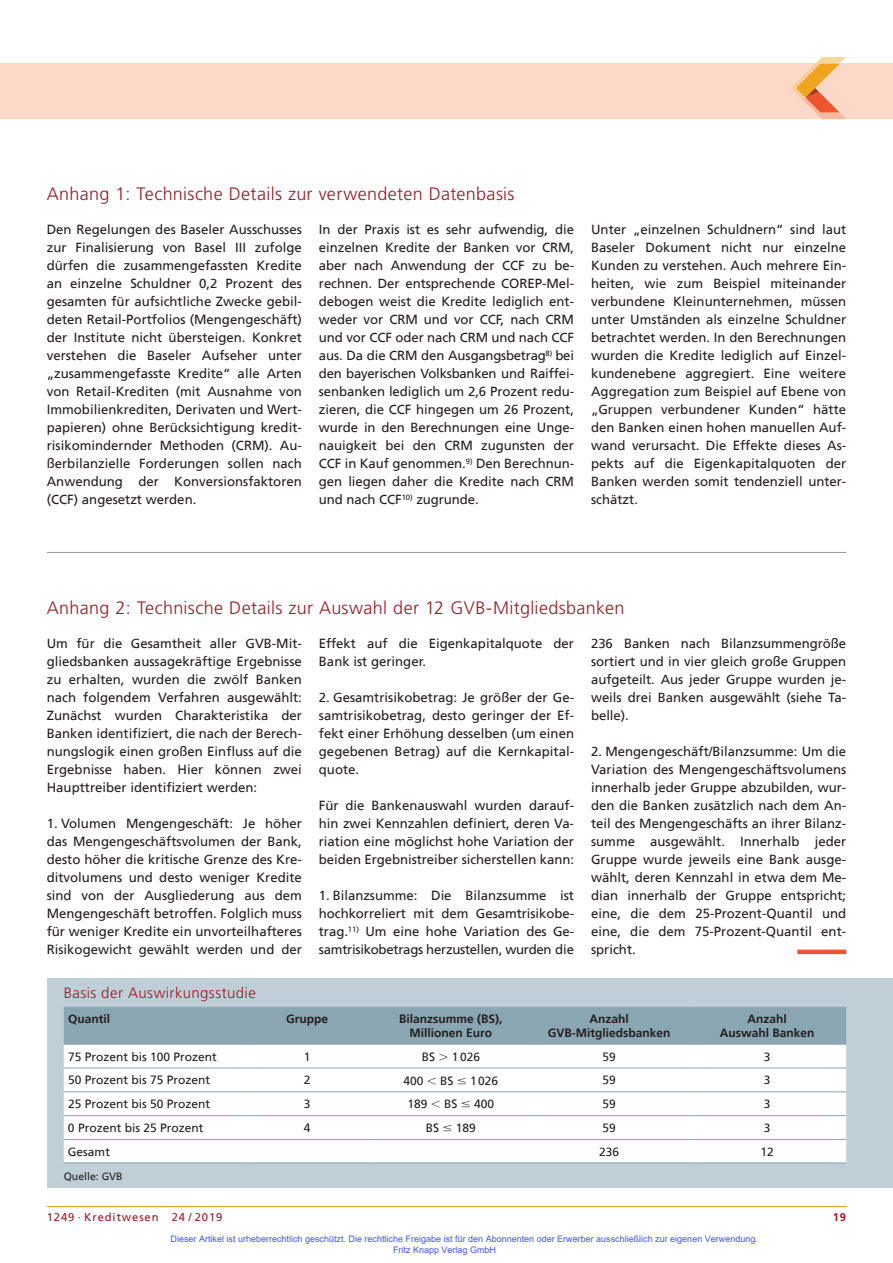
<style>
.page{position:relative;width:893px;height:1263px;background:#fff}
.page>*{position:absolute;margin:0;border:0;box-sizing:border-box;transform-origin:0 0}
.t1{font:300 18px "Frutiger";letter-spacing:.02em;color:#981a26}
.t2{font:300 15px "Frutiger";letter-spacing:.025em;color:#981a26}
.t3{font:13.2px/18px "Frutiger";color:#231f20;text-align:justify}
.t4{font:12px "Frutiger";color:#231f20}
.t5{font:700 12px/13.5px "Frutiger";color:#231f20;text-align:center}
.t6{font:11.25px "Frutiger";letter-spacing:.08em;color:#981a26}
.t7{font:700 11.25px "Frutiger";color:#981a26}
.t8{font:10.5px "Frutiger";color:#231f20}
.t9{font:9px/10.8px "Arial";color:#4054ff}
</style>
<div class="page">
<hr style="left:47px;top:1206px;width:799px;height:1px;background:#f1a31e">
<div style="left:0;top:64px;width:893px;height:55px;background:#fcd9c7"></div>
<svg style="left:791px;top:57px;width:55px;height:62px"></svg>
<div style="left:797px;top:949px;width:49px;height:5px;background:#f0542e"></div>
<hr style="left:47px;top:552px;width:799px;height:1px;background:#939598">
<div style="left:47px;top:978px;width:846px;height:210px;background:#bfced7"></div>
<div style="left:64px;top:1008px;width:782px;height:36px;background:#8ba6b3"></div>
<div style="left:64px;top:1045px;width:782px;height:117px;background:#fff"></div>
<hr style="left:64px;top:1007px;width:178px;height:1px;background:#8ba6b3">
<hr style="left:242px;top:1007px;width:130px;height:1px;background:#8ba6b3">
<hr style="left:372px;top:1007px;width:158px;height:1px;background:#8ba6b3">
<hr style="left:530px;top:1007px;width:158px;height:1px;background:#8ba6b3">
<hr style="left:688px;top:1007px;width:158px;height:1px;background:#8ba6b3">
<hr style="left:64px;top:1044px;width:178px;height:1px;background:#8ba6b3">
<hr style="left:242px;top:1044px;width:130px;height:1px;background:#8ba6b3">
<hr style="left:372px;top:1044px;width:158px;height:1px;background:#8ba6b3">
<hr style="left:530px;top:1044px;width:158px;height:1px;background:#8ba6b3">
<hr style="left:688px;top:1044px;width:158px;height:1px;background:#8ba6b3">
<hr style="left:64px;top:1067px;width:178px;height:1px;background:#8ba6b3">
<hr style="left:242px;top:1067px;width:130px;height:1px;background:#8ba6b3">
<hr style="left:372px;top:1067px;width:158px;height:1px;background:#8ba6b3">
<hr style="left:530px;top:1067px;width:158px;height:1px;background:#8ba6b3">
<hr style="left:688px;top:1067px;width:158px;height:1px;background:#8ba6b3">
<hr style="left:64px;top:1091px;width:178px;height:1px;background:#8ba6b3">
<hr style="left:242px;top:1091px;width:130px;height:1px;background:#8ba6b3">
<hr style="left:372px;top:1091px;width:158px;height:1px;background:#8ba6b3">
<hr style="left:530px;top:1091px;width:158px;height:1px;background:#8ba6b3">
<hr style="left:688px;top:1091px;width:158px;height:1px;background:#8ba6b3">
<hr style="left:64px;top:1115px;width:178px;height:1px;background:#8ba6b3">
<hr style="left:242px;top:1115px;width:130px;height:1px;background:#8ba6b3">
<hr style="left:372px;top:1115px;width:158px;height:1px;background:#8ba6b3">
<hr style="left:530px;top:1115px;width:158px;height:1px;background:#8ba6b3">
<hr style="left:688px;top:1115px;width:158px;height:1px;background:#8ba6b3">
<hr style="left:64px;top:1139px;width:178px;height:1px;background:#8ba6b3">
<hr style="left:242px;top:1139px;width:130px;height:1px;background:#8ba6b3">
<hr style="left:372px;top:1139px;width:158px;height:1px;background:#8ba6b3">
<hr style="left:530px;top:1139px;width:158px;height:1px;background:#8ba6b3">
<hr style="left:688px;top:1139px;width:158px;height:1px;background:#8ba6b3">
<hr style="left:64px;top:1162px;width:178px;height:1px;background:#8ba6b3">
<hr style="left:242px;top:1162px;width:130px;height:1px;background:#8ba6b3">
<hr style="left:372px;top:1162px;width:158px;height:1px;background:#8ba6b3">
<hr style="left:530px;top:1162px;width:158px;height:1px;background:#8ba6b3">
<hr style="left:688px;top:1162px;width:158px;height:1px;background:#8ba6b3">
<svg style="left:439px;top:1053px;width:8px;height:7px"></svg>
<svg style="left:428px;top:1077px;width:8px;height:7px"></svg>
<svg style="left:458px;top:1077px;width:8px;height:7px"></svg>
<svg style="left:432px;top:1101px;width:8px;height:7px"></svg>
<svg style="left:462px;top:1101px;width:8px;height:6px"></svg>
<svg style="left:444px;top:1125px;width:7px;height:6px"></svg>
<h1 class="t1" style="left:47px;top:184px;width:469px">Anhang 1: Technische Details zur verwendeten Datenbasis</h1>
<p class="t3" style="left:47px;top:221px;width:257px">Den Regelungen des Baseler Ausschusses zur Finalisierung von Basel III zufolge dürfen die zusammengefassten Kredite an einzelne Schuldner 0,2 Prozent des gesamten für aufsichtliche Zwecke gebil&shy;deten Retail-Portfolios (Mengengeschäft) der Institute nicht übersteigen. Konkret verstehen die Baseler Aufseher unter „zusammengefasste Kredite“ alle Arten von Retail-Krediten (mit Ausnahme von Immobilienkrediten, Derivaten und Wert&shy;papieren) ohne Berücksichtigung kredit&shy;risikomindernder Methoden (CRM). Au&shy;ßerbilanzielle Forderungen sollen nach Anwendung der Konversionsfaktoren (CCF) angesetzt werden.</p>
<p class="t3" style="left:319px;top:221px;width:257px">In der Praxis ist es sehr aufwendig, die einzelnen Kredite der Banken vor CRM, aber nach Anwendung der CCF zu be&shy;rechnen. Der entsprechende COREP-Mel&shy;debogen weist die Kredite lediglich ent&shy;weder vor CRM und vor CCF, nach CRM und vor CCF oder nach CRM und nach CCF aus. Da die CRM den Ausgangsbetrag<sup>8)</sup> bei den bayerischen Volksbanken und Raiffei&shy;senbanken lediglich um 2,6 Prozent redu&shy;zieren, die CCF hingegen um 26 Prozent, wurde in den Berechnungen eine Unge&shy;nauigkeit bei den CRM zugunsten der CCF in Kauf genommen.<sup>9)</sup> Den Berechnun&shy;gen liegen daher die Kredite nach CRM und nach CCF<sup>10)</sup> zugrunde.</p>
<p class="t3" style="left:591px;top:221px;width:257px">Unter „einzelnen Schuldnern“ sind laut Baseler Dokument nicht nur einzelne Kunden zu verstehen. Auch mehrere Ein&shy;heiten, wie zum Beispiel miteinander verbundene Kleinunternehmen, müssen unter Umständen als einzelne Schuldner betrachtet werden. In den Berechnungen wurden die Kredite lediglich auf Einzel&shy;kundenebene aggregiert. Eine weitere Aggregation zum Beispiel auf Ebene von „Gruppen verbundener Kunden“ hätte den Banken einen hohen manuellen Auf&shy;wand verursacht. Die Effekte dieses As&shy;pekts auf die Eigenkapitalquoten der Banken werden somit tendenziell unter&shy;schätzt.</p>
<h1 class="t1" style="left:47px;top:598px;width:579px">Anhang 2: Technische Details zur Auswahl der 12 GVB-Mitgliedsbanken</h1>
<p class="t3" style="left:47px;top:635px;width:257px">Um für die Gesamtheit aller GVB-Mit&shy;gliedsbanken aussagekräftige Ergebnisse zu erhalten, wurden die zwölf Banken nach folgendem Verfahren ausgewählt:<br>Zunächst wurden Charakteristika der Banken identifiziert, die nach der Berech&shy;nungslogik einen großen Einfluss auf die Ergebnisse haben. Hier können zwei Haupttreiber identifiziert werden:</p>
<p class="t3" style="left:47px;top:815px;width:257px">1. Volumen Mengengeschäft: Je höher das Mengengeschäftsvolumen der Bank, desto höher die kritische Grenze des Kre&shy;ditvolumens und desto weniger Kredite sind von der Ausgliederung aus dem Mengengeschäft betroffen. Folglich muss für weniger Kredite ein unvorteilhafteres Risikogewicht gewählt werden und der</p>
<p class="t3" style="left:319px;top:635px;width:257px">Effekt auf die Eigenkapitalquote der<br>Bank ist geringer.</p>
<p class="t3" style="left:319px;top:689px;width:257px">2. Gesamtrisikobetrag: Je größer der Ge&shy;samtrisikobetrag, desto geringer der Ef&shy;fekt einer Erhöhung desselben (um einen gegebenen Betrag) auf die Kernkapital&shy;quote.</p>
<p class="t3" style="left:319px;top:797px;width:257px">Für die Bankenauswahl wurden darauf&shy;hin zwei Kennzahlen definiert, deren Va&shy;riation eine möglichst hohe Variation der beiden Ergebnistreiber sicherstellen kann:</p>
<p class="t3" style="left:319px;top:887px;width:257px">1. Bilanzsumme: Die Bilanzsumme ist hochkorreliert mit dem Gesamtrisikobe&shy;trag.<sup>11)</sup> Um eine hohe Variation des Ge&shy;samtrisikobetrags herzustellen, wurden die</p>
<p class="t3" style="left:591px;top:635px;width:257px">236 Banken nach Bilanzsummengröße sortiert und in vier gleich große Gruppen aufgeteilt. Aus jeder Gruppe wurden je&shy;weils drei Banken ausgewählt (siehe Ta&shy;belle).</p>
<p class="t3" style="left:591px;top:743px;width:257px">2. Mengengeschäft/Bilanzsumme: Um die Variation des Mengengeschäftsvolumens innerhalb jeder Gruppe abzubilden, wur&shy;den die Banken zusätzlich nach dem An&shy;teil des Mengengeschäfts an ihrer Bilanz&shy;summe ausgewählt. Innerhalb jeder Gruppe wurde jeweils eine Bank ausge&shy;wählt, deren Kennzahl in etwa dem Me&shy;dian innerhalb der Gruppe entspricht; eine, die dem 25-Prozent-Quantil und eine, die dem 75-Prozent-Quantil ent&shy;spricht.</p>
<p class="t2" style="left:64px;top:984px;width:194px">Basis der Auswirkungsstudie</p>
<p class="t5" style="left:68px;top:1013px;width:44px">Quantil</p>
<p class="t5" style="left:286px;top:1013px;width:43px">Gruppe</p>
<p class="t5" style="left:399px;top:1013px;width:105px">Bilanzsumme (BS),<br>Millionen Euro</p>
<p class="t5" style="left:548px;top:1013px;width:124px">Anzahl<br>GVB-Mitgliedsbanken</p>
<p class="t5" style="left:720px;top:1013px;width:96px">Anzahl<br>Auswahl Banken</p>
<p class="t4" style="left:68px;top:1051px;width:150px">75 Prozent bis 100 Prozent</p>
<p class="t4" style="left:304px;top:1051px;width:8px">1</p>
<p class="t4" style="left:422px;top:1051px;width:15px">BS</p>
<p class="t4" style="left:452px;top:1051px;width:30px">1 026</p>
<p class="t4" style="left:602px;top:1051px;width:15px">59</p>
<p class="t4" style="left:764px;top:1051px;width:8px">3</p>
<p class="t4" style="left:68px;top:1075px;width:144px">50 Prozent bis 75 Prozent</p>
<p class="t4" style="left:304px;top:1075px;width:8px">2</p>
<p class="t4" style="left:404px;top:1075px;width:22px">400</p>
<p class="t4" style="left:440px;top:1075px;width:15px">BS</p>
<p class="t4" style="left:470px;top:1075px;width:29px">1026</p>
<p class="t4" style="left:602px;top:1075px;width:15px">59</p>
<p class="t4" style="left:764px;top:1075px;width:8px">3</p>
<p class="t4" style="left:68px;top:1098px;width:144px">25 Prozent bis 50 Prozent</p>
<p class="t4" style="left:304px;top:1098px;width:8px">3</p>
<p class="t4" style="left:408px;top:1099px;width:22px">189</p>
<p class="t4" style="left:444px;top:1099px;width:15px">BS</p>
<p class="t4" style="left:474px;top:1099px;width:22px">400</p>
<p class="t4" style="left:602px;top:1098px;width:15px">59</p>
<p class="t4" style="left:764px;top:1098px;width:8px">3</p>
<p class="t4" style="left:68px;top:1122px;width:137px">0 Prozent bis 25 Prozent</p>
<p class="t4" style="left:304px;top:1122px;width:8px">4</p>
<p class="t4" style="left:426px;top:1122px;width:15px">BS</p>
<p class="t4" style="left:456px;top:1122px;width:22px">189</p>
<p class="t4" style="left:602px;top:1122px;width:15px">59</p>
<p class="t4" style="left:764px;top:1122px;width:8px">3</p>
<p class="t4" style="left:68px;top:1146px;width:44px">Gesamt</p>
<p class="t4" style="left:599px;top:1146px;width:22px">236</p>
<p class="t4" style="left:760px;top:1146px;width:15px">12</p>
<p class="t8" style="left:64px;top:1171px;width:60px">Quelle: GVB</p>
<p class="t6" style="left:47px;top:1211px;width:177px">1249 · Kreditwesen 24 / 2019</p>
<p class="t7" style="left:833px;top:1211px;width:15px">19</p>
<p class="t9" style="left:393px;top:1233px;width:366px;text-indent:-223px">Dieser Artikel ist urheberrechtlich geschützt. Die rechtliche Freigabe ist für den Abonnenten oder Erwerber ausschließlich zur eigenen Verwendung.<br>Fritz Knapp Verlag GmbH</p>
</div>
